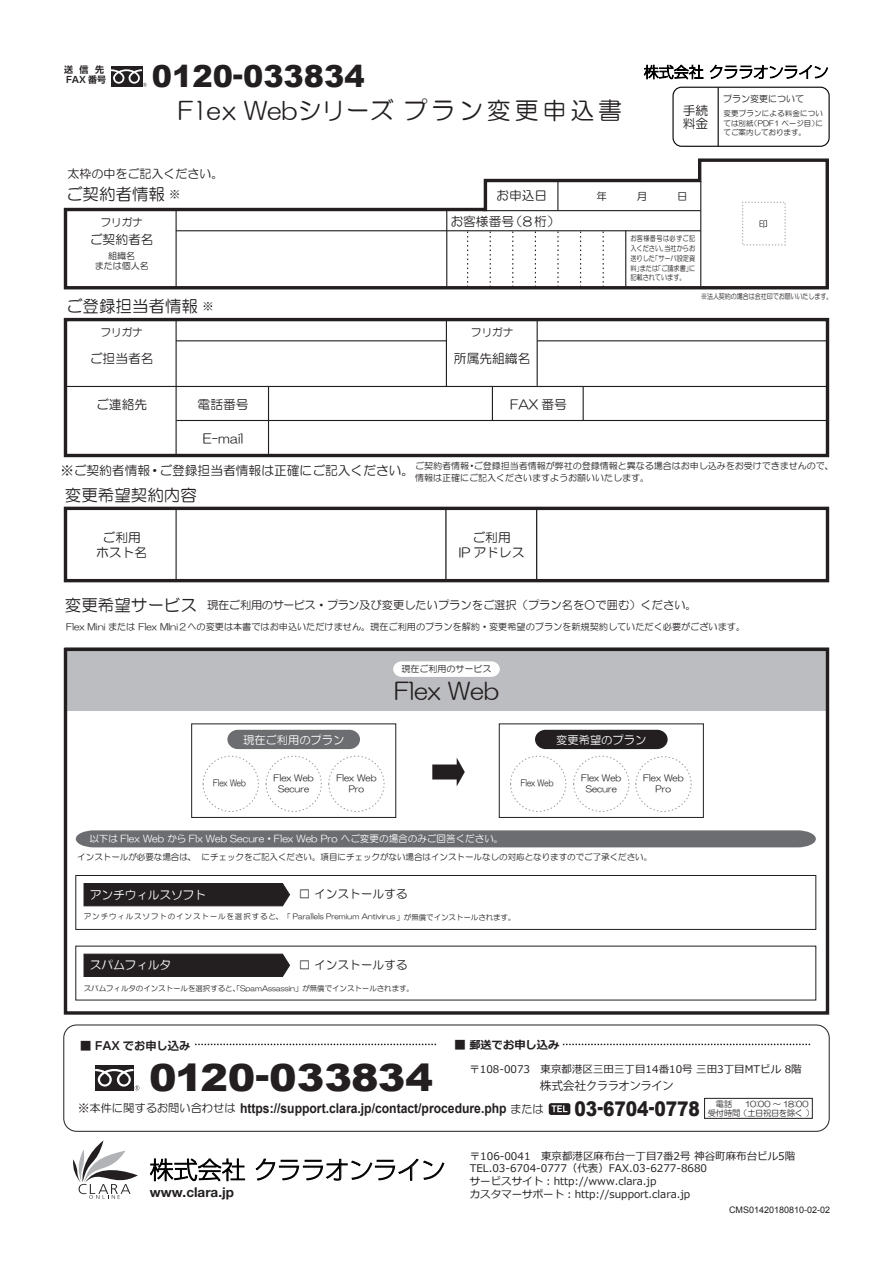
<style>
.page{position:relative;width:893px;height:1263px;background:#fff}
.page>*{position:absolute;margin:0;border:0;box-sizing:border-box;transform-origin:0 0}
.t1{font:900 37.5px "Arial";letter-spacing:-.01em;color:#231f20;scale:1.1 1}
.t2{font:900 30.45px "Arial";color:#231f20}
.t3{font:24px "HG Maru Gothic MPRO";letter-spacing:.16em;color:#231f20}
.t4{font:22.95px "HG Maru Gothic MPRO";color:#231f20}
.t5{font:900 20.25px "Arial";color:#231f20;scale:.84 1}
.t6{font:16.5px "HG Maru Gothic MPRO";color:#231f20}
.t7{font:700 13.5px "Arial";color:#231f20;scale:.9 1}
.t8{font:700 13.5px "Helvetica Neue LT Std";color:#231f20}
.t9{font:12.75px/15px "HG Maru Gothic MPRO";color:#231f20;text-align:center}
.t10{font:12px "HG Maru Gothic MPRO";color:#231f20}
.t11{font:11.7px "HG Maru Gothic MPRO";color:#231f20}
.t12{font:11.7px "HG Maru Gothic MPRO";color:#fff}
.t13{font:11.7px "UD Shin Go Pro Regular 90 ms RKSJ H";letter-spacing:-.07em;color:#231f20}
.t14{font:11.25px "HG Maru Gothic MPRO";color:#231f20}
.t15{font:11.25px "HG Maru Gothic MPRO";color:#fff}
.t16{font:700 11.25px "Shin Go Pro De";color:#231f20}
.t17{font:700 11.25px "Meiryo";color:#231f20}
.t18{font:10.5px/12.6px "Meiryo";color:#231f20}
.t19{font:10.5px "HG Maru Gothic MPRO";color:#231f20}
.t20{font:9.6px "HG Maru Gothic MPRO";color:#fff}
.t21{font:9.15px "HG Maru Gothic MPRO";color:#231f20}
.t22{font:9px/11.2px "HG Maru Gothic MPRO";color:#231f20}
.t23{font:9px "Arial";color:#231f20}
.t24{font:700 9px/10.2px "Shin Go Pro De";color:#231f20}
.t25{font:8.85px/10.5px "HG Maru Gothic MPRO";color:#231f20;text-align:center}
.t26{font:8.85px "HG Maru Gothic MPRO";color:#231f20;scale:.82 1}
.t27{font:8.55px "HG Maru Gothic MPRO";color:#231f20}
.t28{font:8.25px/9px "HG Maru Gothic MPRO";letter-spacing:-.025em;color:#231f20;text-align:center}
.t29{font:7.5px/9.8px "HG Maru Gothic MPRO";color:#231f20;text-align:justify}
.t30{font:7.5px/9.8px "HG Maru Gothic MPRO";color:#231f20;text-align:justify;scale:.82 1}
.t31{font:7.5px "HG Maru Gothic MPRO";color:#231f20;scale:.8 1}
.s1{font-size:10.5px}
.s2{font-family:"Shin Go Pro De"}
.s3{font-family:"HG Maru Gothic MPRO";font-weight:400;font-size:11.25px}
</style>
<div class="page">
<svg style="left:644px;top:65px;width:59px;height:14px"></svg>
<svg style="left:710px;top:65px;width:118px;height:14px"></svg>
<div style="left:64px;top:318px;width:765px;height:139px;border:3px solid #231f20"></div>
<hr style="left:67px;top:386px;width:760px;height:1px;background:#231f20">
<hr style="left:176px;top:420px;width:651px;height:1px;background:#231f20">
<hr style="left:492px;top:387px;width:1px;height:34px;background:#231f20">
<hr style="left:583px;top:387px;width:1px;height:33px;background:#231f20">
<hr style="left:176px;top:320px;width:1px;height:136px;background:#231f20">
<hr style="left:176px;top:340px;width:270px;height:1px;background:#231f20">
<hr style="left:537px;top:340px;width:289px;height:1px;background:#231f20">
<hr style="left:268px;top:387px;width:1px;height:67px;background:#231f20">
<hr style="left:446px;top:320px;width:1px;height:66px;background:#231f20">
<hr style="left:537px;top:319px;width:1px;height:67px;background:#231f20">
<div style="left:672px;top:87px;width:158px;height:60px;border:1px solid #000;border-radius:9px"></div>
<hr style="left:718px;top:88px;width:1px;height:58px;background:#000">
<div style="left:111px;top:66px;width:31px;height:20px;background:#231f20"></div>
<svg style="left:111px;top:69px;width:36px;height:18px"></svg>
<svg style="left:63px;top:158px;width:766px;height:132px"></svg>
<hr style="left:557px;top:181px;width:1px;height:30px;background:#231f20">
<hr style="left:483px;top:210px;width:218px;height:1px;background:#231f20">
<div style="left:64px;top:507px;width:765px;height:75px;border:3px solid #231f20"></div>
<hr style="left:176px;top:509px;width:1px;height:71px;background:#231f20">
<hr style="left:445px;top:508px;width:2px;height:73px;background:#231f20">
<hr style="left:536px;top:508px;width:1px;height:73px;background:#231f20">
<div style="left:65px;top:647px;width:763px;height:64px;background:#bcbdc0"></div>
<svg style="left:393px;top:661px;width:107px;height:16px;background:#fafafa"></svg>
<div style="left:227px;top:730px;width:133px;height:19px;background:#6c6d70"></div>
<div style="left:535px;top:730px;width:133px;height:19px;background:#231f20"></div>
<div style="left:203px;top:756px;width:56px;height:56px;border:1px dashed #939598;border-radius:50%"></div>
<div style="left:266px;top:756px;width:56px;height:56px;border:1px dashed #939598;border-radius:50%"></div>
<div style="left:328px;top:756px;width:56px;height:56px;border:1px dashed #939598;border-radius:50%"></div>
<div style="left:573px;top:756px;width:56px;height:56px;border:1px dashed #939598;border-radius:50%"></div>
<div style="left:635px;top:756px;width:56px;height:56px;border:1px dashed #939598;border-radius:50%"></div>
<svg style="left:83px;top:883px;width:207px;height:24px;background:#2d292a"></svg>
<div style="left:75px;top:875px;width:741px;height:55px;border:1px solid #231f20"></div>
<div style="left:76px;top:830px;width:740px;height:17px;background:#6c6d70"></div>
<svg style="left:83px;top:953px;width:207px;height:24px;background:#2d292a"></svg>
<div style="left:64px;top:648px;width:765px;height:367px;border:3px solid #231f20"></div>
<div style="left:432px;top:764px;width:26px;height:15px;background:#231f20"></div>
<svg style="left:457px;top:758px;width:8px;height:28px"></svg>
<div style="left:191px;top:723px;width:205px;height:95px;border:1px solid #231f20"></div>
<div style="left:499px;top:723px;width:205px;height:95px;border:1px solid #231f20"></div>
<svg style="left:73px;top:1140px;width:65px;height:59px"></svg>
<div style="left:95px;top:1065px;width:38px;height:25px;background:#231f20"></div>
<svg style="left:95px;top:1069px;width:44px;height:21px"></svg>
<div style="left:63px;top:1024px;width:767px;height:108px;border:1px solid #231f20;border-radius:13px"></div>
<svg style="left:196px;top:1043px;width:239px;height:2px"></svg>
<svg style="left:563px;top:1043px;width:248px;height:2px"></svg>
<div style="left:704px;top:1098px;width:108px;height:20px;border:1px solid #231f20"></div>
<svg style="left:549px;top:1103px;width:21px;height:12px"></svg>
<svg style="left:552px;top:1105px;width:15px;height:7px"></svg>
<div style="left:510px;top:756px;width:56px;height:56px;border:1px dashed #939598;border-radius:50%"></div>
<svg style="left:150px;top:1158px;width:95px;height:23px"></svg>
<svg style="left:256px;top:1158px;width:188px;height:23px"></svg>
<p class="t24" style="left:64px;top:64px;width:43px">送信先<br>FAX 番号</p>
<p class="t2" style="left:152px;top:54px;width:214px">0120-033834</p>
<p class="t3" style="left:178px;top:98px;width:446px">Flex Webシリーズプラン変更申込書</p>
<p class="t9" style="left:683px;top:104px;width:27px;line-height:12.5px;text-align:left">手続料金</p>
<p class="t22" style="left:723px;top:93px;width:82px">プラン変更について</p>
<p class="t29" style="left:724px;top:108px;width:101px">変更プランによる料金については別紙（PDF1 ページ目）にてご案内しております。</p>
<p class="t10" style="left:67px;top:168px;width:158px">太枠の中をご記入ください。</p>
<p class="t6" style="left:66px;top:186px;width:116px">ご契約者情報 <span class="s1">※</span></p>
<p class="t19" style="left:101px;top:217px;width:43px">フリガナ</p>
<p class="t9" style="left:90px;top:232px;width:65px">ご契約者名</p>
<p class="t22" style="left:95px;top:250px;width:55px;line-height:10.5px;text-align:center">組織名<br>または個人名</p>
<p class="t6" style="left:66px;top:298px;width:149px">ご登録担当者情報 <span class="s1">※</span></p>
<p class="t19" style="left:101px;top:327px;width:43px">フリガナ</p>
<p class="t9" style="left:90px;top:350px;width:65px">ご担当者名</p>
<p class="t9" style="left:496px;top:188px;width:52px">お申込日</p>
<p class="t9" style="left:450px;top:214px;width:111px">お客様番号（8 桁）</p>
<p class="t19" style="left:471px;top:327px;width:43px">フリガナ</p>
<p class="t9" style="left:454px;top:350px;width:78px">所属先組織名</p>
<p class="t30" style="left:630px;top:234px;width:81px">お客様番号は必ずご記入ください。当社からお送りした「サーバ設定資料」または「ご請求書」に記載されています。</p>
<p class="t31" style="left:701px;top:293px;width:166px">※法人契約の場合は会社印でお願いいたします。</p>
<p class="t9" style="left:96px;top:397px;width:52px">ご連絡先</p>
<p class="t9" style="left:198px;top:397px;width:52px">電話番号</p>
<p class="t9" style="left:510px;top:397px;width:58px">FAX 番号</p>
<p class="t9" style="left:203px;top:430px;width:42px">E-mail</p>
<p class="t9" style="left:61px;top:463px;width:355px">※ご契約者情報・ご登録担当者情報は正確にご記入ください。</p>
<p class="t6" style="left:65px;top:486px;width:134px">変更希望契約内容</p>
<p class="t22" style="left:415px;top:460px;width:420px">ご契約者情報・ご登録担当者情報が弊社の登録情報と異なる場合はお申し込みをお受けできませんので、情報は正確にご記入くださいますようお願いいたします。</p>
<p class="t9" style="left:96px;top:529px;width:52px">ご利用ホスト名</p>
<p class="t9" style="left:459px;top:529px;width:67px">ご利用<br>IP アドレス</p>
<p class="t6" style="left:65px;top:597px;width:134px">変更希望サービス</p>
<p class="t14" style="left:207px;top:599px;width:491px">現在ご利用のサービス・プラン及び変更したいプランをご選択（プラン名を○で囲む）ください。</p>
<p class="t21" style="left:66px;top:622px;width:681px">Flex Mini または Flex MIni２への変更は本書ではお申込いただけません。現在ご利用のプランを解約・変更希望のプランを新規契約していただく必要がございます。</p>
<p class="t22" style="left:401px;top:663px;width:91px">現在ご利用のサービス</p>
<p class="t4" style="left:394px;top:679px;width:106px">Flex Web</p>
<p class="t15" style="left:243px;top:734px;width:103px">現在ご利用のプラン</p>
<p class="t15" style="left:556px;top:734px;width:91px">変更希望のプラン</p>
<p class="t26" style="left:213px;top:778px;width:41px">Flex Web</p>
<p class="t25" style="left:274px;top:773px;width:42px">Flex Web<br>Secure</p>
<p class="t25" style="left:336px;top:773px;width:42px">Flex Web<br>Pro</p>
<p class="t25" style="left:581px;top:773px;width:42px">Flex Web<br>Secure</p>
<p class="t25" style="left:643px;top:773px;width:42px">Flex Web<br>Pro</p>
<p class="t26" style="left:521px;top:778px;width:41px">Flex Web</p>
<p class="t20" style="left:89px;top:834px;width:416px">以下は Flex Web から Flx Web Secure・Flex Web Pro へご変更の場合のみご回答ください。</p>
<p class="t27" style="left:77px;top:852px;width:576px">インストールが必要な場合は、にチェックをご記入ください。項目にチェックがない場合はインストールなしの対応となりますのでご了承ください。</p>
<p class="t12" style="left:90px;top:888px;width:118px">アンチウィルスソフト</p>
<p class="t11" style="left:299px;top:888px;width:110px">□ インストールする</p>
<p class="t29" style="left:84px;top:911px;width:433px">アンチウィルスソフトのインストールを選択すると、「 Parallels Premium Antivirus 」が無償でインストールされます。</p>
<p class="t12" style="left:90px;top:959px;width:83px">スパムフィルタ</p>
<p class="t11" style="left:299px;top:959px;width:110px">□ インストールする</p>
<p class="t29" style="left:84px;top:983px;width:332px">スパムフィルタのインストールを選択すると「、SpamA ss a ss ni 」が無償でインストールされます。</p>
<p class="t16" style="left:80px;top:1036px;width:112px">■ FAX でお申し込み</p>
<p class="t17" style="left:454px;top:1037px;width:106px"><span class="s2">■</span> 郵送でお申し込み</p>
<p class="t18" style="left:469px;top:1064px;width:334px">〒108-0073　東京都港区三田三丁目14番10号 三田3丁目MTビル 8階</p>
<p class="t1" style="left:149px;top:1050px;width:260px">0120-033834</p>
<p class="t7" style="left:78px;top:1099px;width:519px"><span class="s3">※本件に関するお問い合わせは</span> https://support.clara.jp/contact/procedure.php <span class="s3">または</span></p>
<p class="t5" style="left:575px;top:1093px;width:151px">03-6704-0778</p>
<p class="t28" style="left:739px;top:1099px;width:77px">10:00 ～ 18:00<br>（土日祝日を除く ）</p>
<p class="t13" style="left:540px;top:1079px;width:135px">株式会社クララオンライン</p>
<p class="t28" style="left:708px;top:1099px;width:34px">電話<br>受付時間</p>
<p class="t8" style="left:150px;top:1184px;width:86px">www.clara.jp</p>
<p class="t18" style="left:470px;top:1150px;width:327px">〒106-0041　東京都港区麻布台一丁目7番2号 神谷町麻布台ビル5階TEL.03-6704-0777（代表）FAX.03-6277-8680<br>サービスサイト︓http://www.clara.jp<br>カスタマーサポート︓http://support.clara.jp</p>
<p class="t23" style="left:729px;top:1204px;width:103px">CMS01420180810-02-02</p>
</div>
